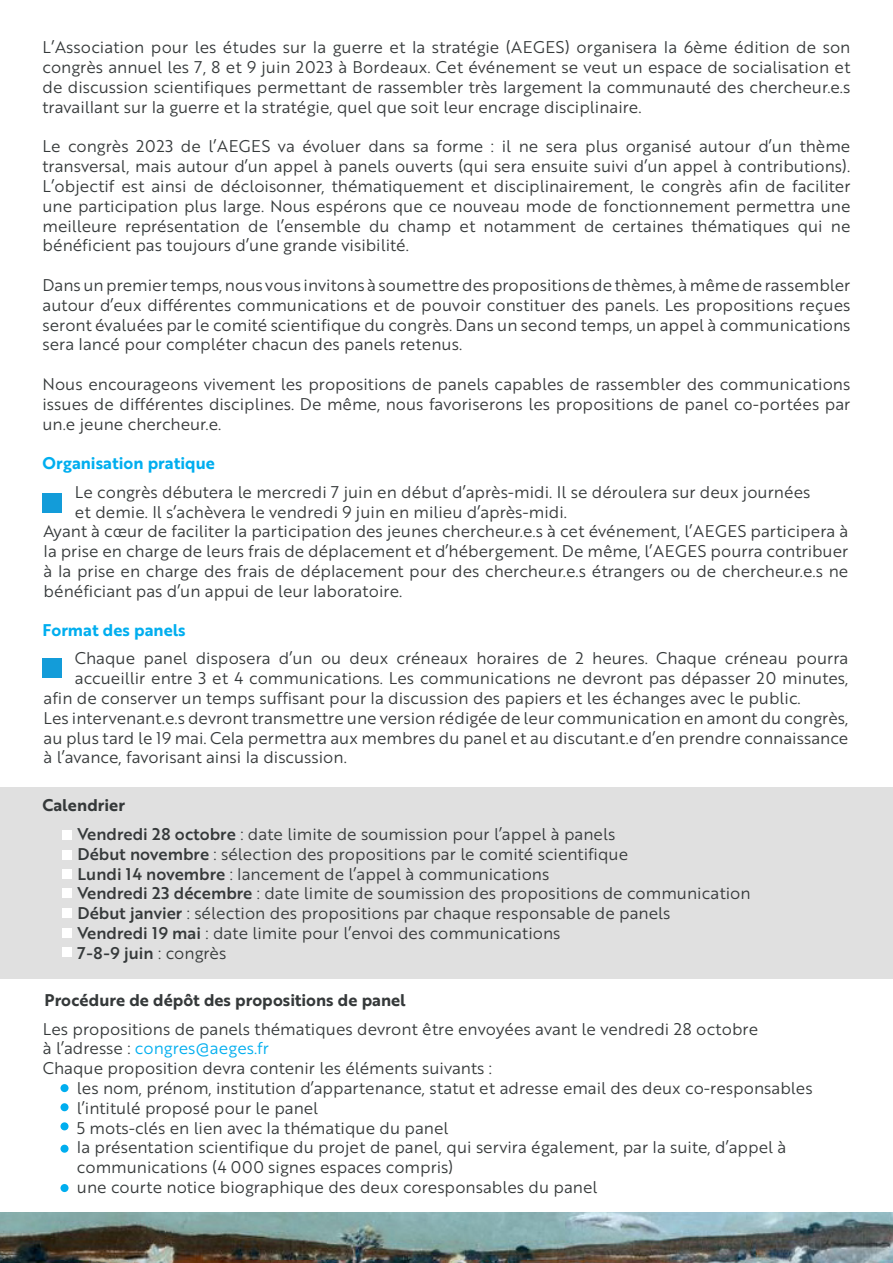
<style>
.page{position:relative;width:893px;height:1263px;background:#fff}
.page>*{position:absolute;margin:0;border:0;box-sizing:border-box;transform-origin:0 0}
.t1{font:16.5px/19.8px "Brother 1816 Book";color:#35393a;text-align:justify}
.t2{font:16.5px "Brother 1816 Bold";color:#35393a}
.t3{font:16.5px "Brother 1816 Bold";color:#00aeef}
.t4{font:16.5px "Brother 1816 Medium";color:#35393a}
.s1{font-family:"Brother 1816 Medium"}
.s2{font-family:"Brother 1816 Book"}
.s3{color:#00aeef}
</style>
<div class="page">
<div style="left:43px;top:493px;width:19px;height:20px;background:#139cd9"></div>
<div style="left:0;top:787px;width:893px;height:192px;background:#e0e0e0"></div>
<div style="left:62px;top:830px;width:10px;height:9px;background:#fff"></div>
<div style="left:62px;top:850px;width:10px;height:10px;background:#fff"></div>
<div style="left:62px;top:869px;width:10px;height:10px;background:#fff"></div>
<div style="left:62px;top:888px;width:10px;height:10px;background:#fff"></div>
<div style="left:62px;top:909px;width:10px;height:9px;background:#fff"></div>
<div style="left:62px;top:928px;width:10px;height:9px;background:#fff"></div>
<div style="left:62px;top:947px;width:10px;height:9px;background:#fff"></div>
<div style="left:43px;top:658px;width:19px;height:19px;background:#139cd9"></div>
<div style="left:60px;top:1084px;width:9px;height:8px;background:#00aeef;border-radius:50%"></div>
<div style="left:60px;top:1103px;width:9px;height:8px;background:#00aeef;border-radius:50%"></div>
<div style="left:60px;top:1122px;width:9px;height:8px;background:#00aeef;border-radius:50%"></div>
<div style="left:60px;top:1145px;width:9px;height:8px;background:#00aeef;border-radius:50%"></div>
<div style="left:60px;top:1184px;width:9px;height:8px;background:#00aeef;border-radius:50%"></div>
<img style="left:0;top:1212px;width:893px;height:51px">
<p class="t1" style="left:43px;top:37px;width:809px">L’Association pour les études sur la guerre et la stratégie (AEGES) organisera la 6ème édition de son congrès annuel les 7, 8 et 9 juin 2023 à Bordeaux. Cet événement se veut un espace de socialisation et de discussion scientifiques permettant de rassembler très largement la communauté des chercheur.e.s travaillant sur la guerre et la stratégie, quel que soit leur encrage disciplinaire.</p>
<p class="t1" style="left:43px;top:136px;width:809px">Le congrès 2023 de l’AEGES va évoluer dans sa forme : il ne sera plus organisé autour d’un thème transversal, mais autour d’un appel à panels ouverts (qui sera ensuite suivi d’un appel à contributions).<br>L’objectif est ainsi de décloisonner, thématiquement et disciplinairement, le congrès afin de faciliter une participation plus large. Nous espérons que ce nouveau mode de fonctionnement permettra une meilleure représentation de l’ensemble du champ et notamment de certaines thématiques qui ne bénéficient pas toujours d’une grande visibilité.</p>
<p class="t1" style="left:43px;top:274px;width:809px">Dans un premier temps, nous vous invitons à soumettre des propositions de thèmes, à même de rassembler autour d’eux différentes communications et de pouvoir constituer des panels. Les propositions reçues seront évaluées par le comité scientifique du congrès. Dans un second temps, un appel à communications sera lancé pour compléter chacun des panels retenus.</p>
<p class="t1" style="left:43px;top:373px;width:809px">Nous encourageons vivement les propositions de panels capables de rassembler des communications issues de différentes disciplines. De même, nous favoriserons les propositions de panel co-portées par un.e jeune chercheur.e.</p>
<p class="t3" style="left:43px;top:450px;width:174px">Organisation pratique</p>
<p class="t1" style="left:75px;top:481px;width:737px">Le congrès débutera le mercredi 7 juin en début d’après-midi. Il se déroulera sur deux journées</p>
<p class="t1" style="left:75px;top:501px;width:494px">et demie. Il s’achèvera le vendredi 9 juin en milieu d’après-midi.</p>
<p class="t1" style="left:44px;top:521px;width:806px">Ayant à cœur de faciliter la participation des jeunes chercheur.e.s à cet événement, l’AEGES participera à</p>
<p class="t1" style="left:44px;top:541px;width:806px">la prise en charge de leurs frais de déplacement et d’hébergement. De même, l’AEGES pourra contribuer</p>
<p class="t1" style="left:44px;top:560px;width:806px">à la prise en charge des frais de déplacement pour des chercheur.e.s étrangers ou de chercheur.e.s ne</p>
<p class="t1" style="left:44px;top:580px;width:360px">bénéficiant pas d’un appui de leur laboratoire.</p>
<p class="t3" style="left:43px;top:617px;width:145px">Format des panels</p>
<p class="t1" style="left:75px;top:648px;width:775px">Chaque panel disposera d’un ou deux créneaux horaires de 2 heures. Chaque créneau pourra</p>
<p class="t1" style="left:75px;top:668px;width:775px">accueillir entre 3 et 4 communications. Les communications ne devront pas dépasser 20 minutes,</p>
<p class="t1" style="left:44px;top:688px;width:759px">afin de conserver un temps suffisant pour la discussion des papiers et les échanges avec le public.</p>
<p class="t1" style="left:44px;top:707px;width:806px">Les intervenant.e.s devront transmettre une version rédigée de leur communication en amont du congrès,</p>
<p class="t1" style="left:44px;top:727px;width:806px">au plus tard le 19 mai. Cela permettra aux membres du panel et au discutant.e d’en prendre connaissance</p>
<p class="t1" style="left:44px;top:747px;width:305px">à l’avance, favorisant ainsi la discussion.</p>
<p class="t2" style="left:43px;top:793px;width:84px">Calendrier</p>
<p class="t1" style="left:78px;top:823px;width:674px;text-align:left"><span class="s1">Vendredi 28 octobre</span> : date limite de soumission pour l’appel à panels<br><span class="s1">Début novembre</span> : sélection des propositions par le comité scientifique<br><span class="s1">Lundi 14 novembre</span> : lancement de l’appel à communications<br><span class="s1">Vendredi 23 décembre</span> : date limite de soumission des propositions de communication <span class="s1">Début janvier</span> : sélection des propositions par chaque responsable de panels<br><span class="s1">Vendredi 19 mai</span> : date limite pour l’envoi des communications</p>
<p class="t4" style="left:78px;top:940px;width:150px">7-8-9 juin <span class="s2">: congrès</span></p>
<p class="t2" style="left:45px;top:987px;width:363px">Procédure de dépôt des propositions de panel</p>
<p class="t1" style="left:43px;top:1018px;width:717px;text-align:left">Les propositions de panels thématiques devront être envoyées avant le vendredi 28 octobre à l’adresse : <span class="s3">congres@aeges.fr<br></span>Chaque proposition devra contenir les éléments suivants :</p>
<p class="t1" style="left:77px;top:1077px;width:737px;text-align:left">les nom, prénom, institution d’appartenance, statut et adresse email des deux co-responsables l’intitulé proposé pour le panel<br>5 mots-clés en lien avec la thématique du panel<br>la présentation scientifique du projet de panel, qui servira également, par la suite, d’appel à communications (4 000 signes espaces compris)<br>une courte notice biographique des deux coresponsables du panel</p>
</div>
